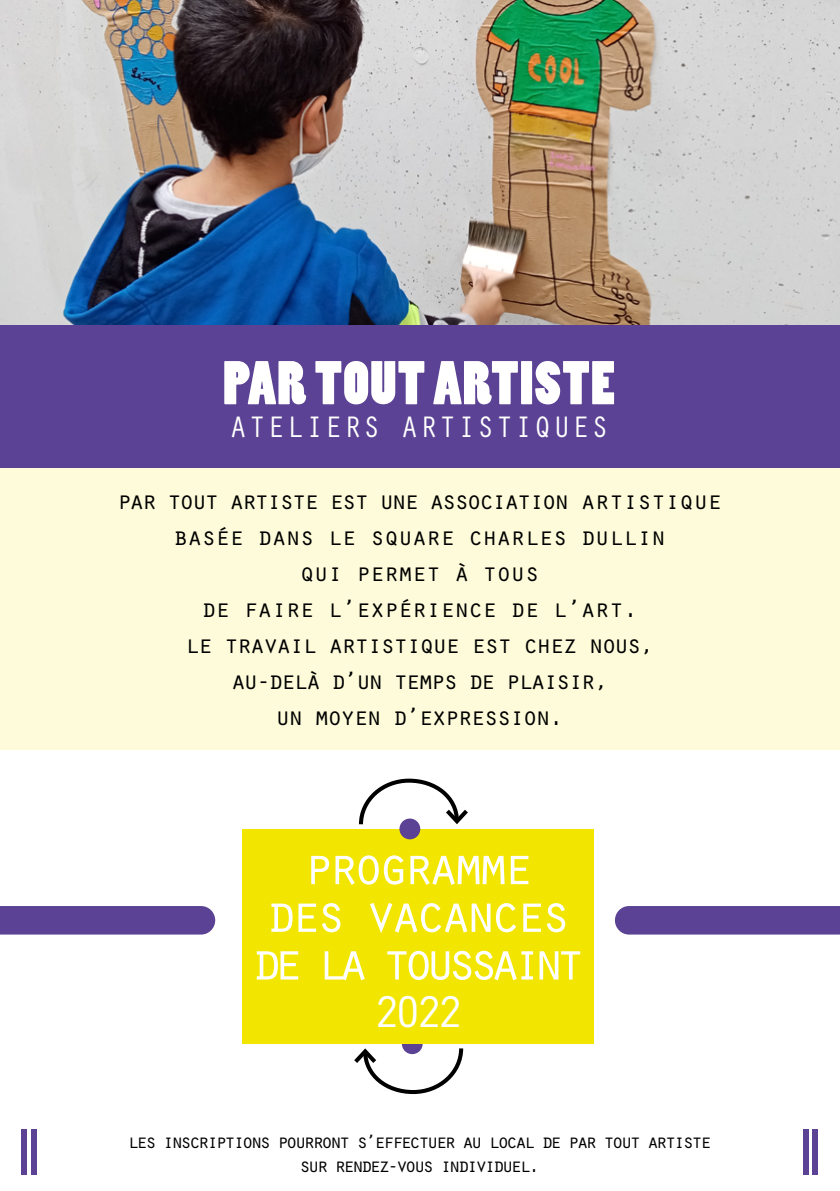
<style>
.page{position:relative;width:840px;height:1191px;background:#fff}
.page>*{position:absolute;margin:0;border:0;box-sizing:border-box;transform-origin:0 0}
.t1{font:57.6px "Poplar Std";letter-spacing:.02em;color:#fff}
.t2{font:54.2px/47.6px "Orator Std";letter-spacing:-.14em;color:#fff;text-align:center}
.t3{font:46px "Orator Std";color:#fff}
.t4{font:30.6px "Orator Std";letter-spacing:.02em;color:#fff}
.t5{font:26px/36px "Orator Std";letter-spacing:-.1em;color:#000;text-align:center}
.t6{font:20px/24px "Orator Std";letter-spacing:-.16em;color:#000;text-align:center}
</style>
<div class="page">
<div style="left:0;top:363px;width:839px;height:387px;background:#fdfbd9"></div>
<div style="left:401px;top:1033px;width:21px;height:21px;background:#f2e600;border-radius:50%"></div>
<div style="left:242px;top:829px;width:351px;height:214px;background:#f2e600"></div>
<svg style="left:359px;top:778px;width:109px;height:50px"></svg>
<div style="left:399px;top:818px;width:21px;height:21px;background:#5b4294;border-radius:50%"></div>
<div style="left:0;top:906px;width:215px;height:28px;background:#5b4294"></div>
<div style="left:614px;top:906px;width:225px;height:28px;background:#5b4294"></div>
<svg style="left:354px;top:1044px;width:110px;height:51px"></svg>
<div style="left:31px;top:1129px;width:5px;height:46px;background:#5b4294"></div>
<div style="left:811px;top:1129px;width:6px;height:46px;background:#5b4294"></div>
<div style="left:22px;top:1129px;width:5px;height:46px;background:#5b4294"></div>
<div style="left:802px;top:1129px;width:6px;height:46px;background:#5b4294"></div>
<div style="left:0;top:325px;width:839px;height:143px;background:#5b4294"></div>
<img style="left:0;top:0;width:839px;height:325px">
<h1 class="t1" style="left:223px;top:351px;width:393px">PAR TOUT ARTISTE</h1>
<p class="t4" style="left:229px;top:405px;width:381px">ATELIERS ARTISTIQUES</p>
<p class="t5" style="left:117px;top:481px;width:607px">par tout artiste est une association artistique basée dans le square charles dullin<br>qui permet à tous<br>de faire l’expérience de l’art.<br>le travail artistique est chez nous,<br>au-delà d’un temps de plaisir,<br>un moyen d’expression.</p>
<h2 class="t2" style="left:250px;top:839px;width:338px">programme<br>des vacances de la toussaint</h2>
<h3 class="t3" style="left:373px;top:979px;width:93px">2022</h3>
<p class="t6" style="left:127px;top:1128px;width:586px">les inscriptions pourront s’effectuer au local de par tout artiste sur rendez-vous individuel.</p>
</div>
